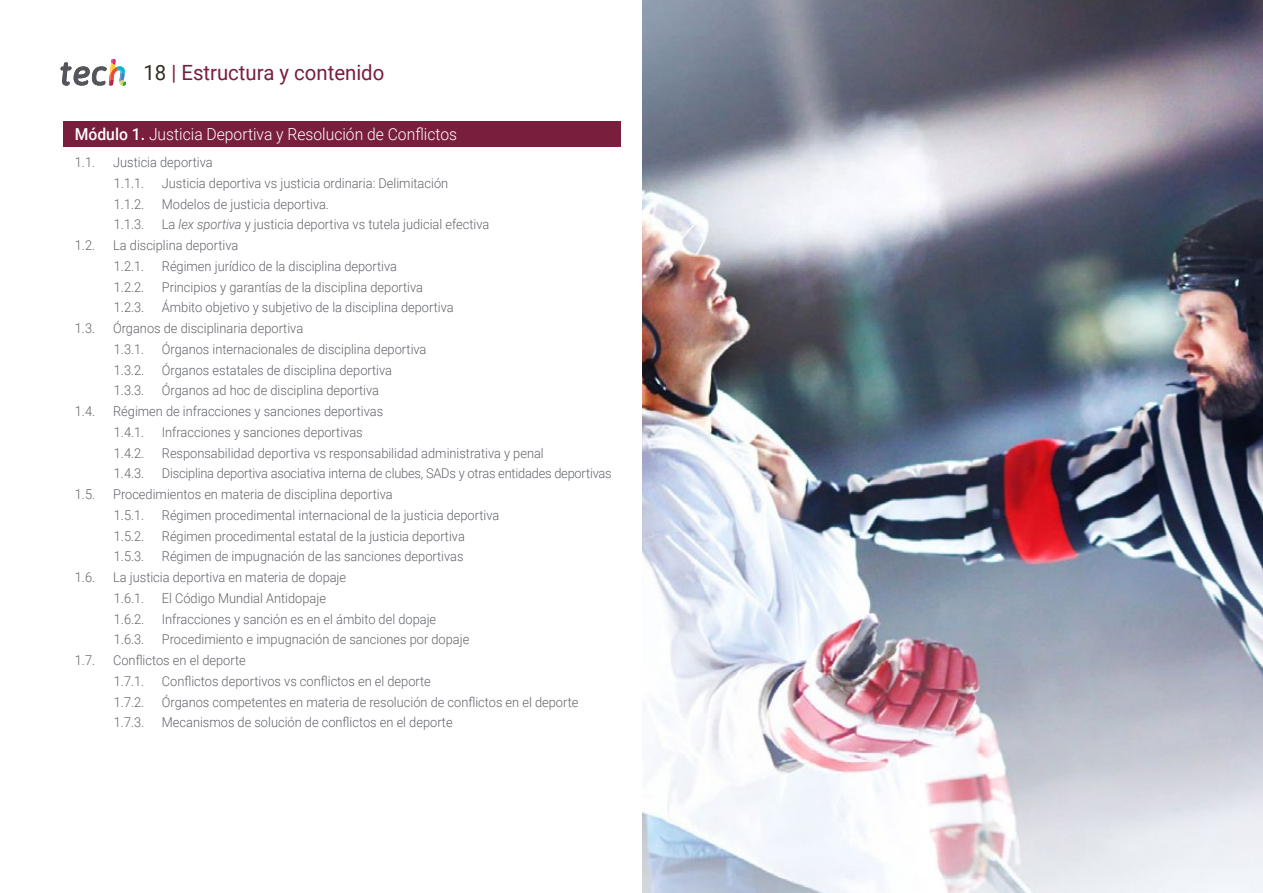
<style>
.page{position:relative;width:1263px;height:893px;background:#fff}
.page>*{position:absolute;margin:0;border:0;box-sizing:border-box;transform-origin:0 0}
.t1{font:21px "Roboto";color:#791e3c}
.t2{font:300 16.5px "Roboto";color:#fff;scale:.95 1}
.t3{font:300 13.5px/20.7px "Roboto";color:#61646a;scale:.95 1}
.s1{color:#312e20}
.s2{font-weight:500}
.s3{font-style:italic}
</style>
<div class="page">
<div style="left:64px;top:121px;width:557px;height:25px;background:#791e3c"></div>
<img style="left:642px;top:0;width:621px;height:893px">
<svg style="left:61px;top:59px;width:65px;height:27px"></svg>
<h1 class="t1" style="left:144px;top:57px;width:242px"><span class="s1">18</span> | Estructura y contenido</h1>
<p class="t2" style="left:75px;top:123px;width:404px"><span class="s2">Módulo 1.</span> Justicia Deportiva y Resolución de Conflictos</p>
<p class="t3" style="left:75px;top:151px;width:23px">1.1.</p>
<p class="t3" style="left:113px;top:151px;width:106px">Justicia deportiva<br>1.1.1.</p>
<p class="t3" style="left:162px;top:172px;width:303px">Justicia deportiva vs justicia ordinaria: Delimitación</p>
<p class="t3" style="left:114px;top:193px;width:34px">1.1.2.</p>
<p class="t3" style="left:162px;top:193px;width:177px">Modelos de justicia deportiva.</p>
<p class="t3" style="left:114px;top:214px;width:34px">1.1.3.</p>
<p class="t3" style="left:162px;top:214px;width:346px">La <span class="s3">lex sportiva</span> y justicia deportiva vs tutela judicial efectiva</p>
<p class="t3" style="left:75px;top:234px;width:23px">1.2.</p>
<p class="t3" style="left:113px;top:234px;width:133px">La disciplina deportiva<br>1.2.1.</p>
<p class="t3" style="left:162px;top:255px;width:249px">Régimen jurídico de la disciplina deportiva</p>
<p class="t3" style="left:114px;top:276px;width:34px">1.2.2.</p>
<p class="t3" style="left:162px;top:276px;width:276px">Principios y garantías de la disciplina deportiva</p>
<p class="t3" style="left:114px;top:297px;width:34px">1.2.3.</p>
<p class="t3" style="left:162px;top:297px;width:309px">Ámbito objetivo y subjetivo de la disciplina deportiva</p>
<p class="t3" style="left:75px;top:317px;width:23px">1.3.</p>
<p class="t3" style="left:113px;top:317px;width:202px">Órganos de disciplinaria deportiva<br>1.3.1.</p>
<p class="t3" style="left:162px;top:338px;width:280px">Órganos internacionales de disciplina deportiva</p>
<p class="t3" style="left:114px;top:359px;width:34px">1.3.2.</p>
<p class="t3" style="left:162px;top:359px;width:244px">Órganos estatales de disciplina deportiva</p>
<p class="t3" style="left:114px;top:380px;width:34px">1.3.3.</p>
<p class="t3" style="left:162px;top:380px;width:230px">Órganos ad hoc de disciplina deportiva</p>
<p class="t3" style="left:75px;top:400px;width:23px">1.4.</p>
<p class="t3" style="left:113px;top:400px;width:286px">Régimen de infracciones y sanciones deportivas<br>1.4.1.</p>
<p class="t3" style="left:162px;top:421px;width:213px">Infracciones y sanciones deportivas</p>
<p class="t3" style="left:114px;top:442px;width:34px">1.4.2.</p>
<p class="t3" style="left:162px;top:442px;width:404px">Responsabilidad deportiva vs responsabilidad administrativa y penal</p>
<p class="t3" style="left:114px;top:463px;width:34px">1.4.3.</p>
<p class="t3" style="left:162px;top:463px;width:475px">Disciplina deportiva asociativa interna de clubes, SADs y otras entidades deportivas</p>
<p class="t3" style="left:75px;top:483px;width:23px">1.5.</p>
<p class="t3" style="left:113px;top:483px;width:296px">Procedimientos en materia de disciplina deportiva<br>1.5.1.</p>
<p class="t3" style="left:162px;top:504px;width:357px">Régimen procedimental internacional de la justicia deportiva</p>
<p class="t3" style="left:114px;top:525px;width:34px">1.5.2.</p>
<p class="t3" style="left:162px;top:525px;width:320px">Régimen procedimental estatal de la justicia deportiva</p>
<p class="t3" style="left:114px;top:546px;width:34px">1.5.3.</p>
<p class="t3" style="left:162px;top:546px;width:319px">Régimen de impugnación de las sanciones deportivas</p>
<p class="t3" style="left:75px;top:566px;width:23px">1.6.</p>
<p class="t3" style="left:113px;top:566px;width:247px">La justicia deportiva en materia de dopaje<br>1.6.1.</p>
<p class="t3" style="left:162px;top:587px;width:174px">El Código Mundial Antidopaje</p>
<p class="t3" style="left:114px;top:608px;width:34px">1.6.2.</p>
<p class="t3" style="left:162px;top:608px;width:290px">Infracciones y sanción es en el ámbito del dopaje</p>
<p class="t3" style="left:114px;top:629px;width:34px">1.6.3.</p>
<p class="t3" style="left:162px;top:629px;width:325px">Procedimiento e impugnación de sanciones por dopaje</p>
<p class="t3" style="left:75px;top:649px;width:23px">1.7.</p>
<p class="t3" style="left:113px;top:649px;width:141px">Conflictos en el deporte<br>1.7.1.</p>
<p class="t3" style="left:162px;top:670px;width:285px">Conflictos deportivos vs conflictos en el deporte</p>
<p class="t3" style="left:114px;top:691px;width:34px">1.7.2.</p>
<p class="t3" style="left:162px;top:691px;width:440px">Órganos competentes en materia de resolución de conflictos en el deporte</p>
<p class="t3" style="left:114px;top:712px;width:34px">1.7.3.</p>
<p class="t3" style="left:162px;top:712px;width:308px">Mecanismos de solución de conflictos en el deporte</p>
</div>
